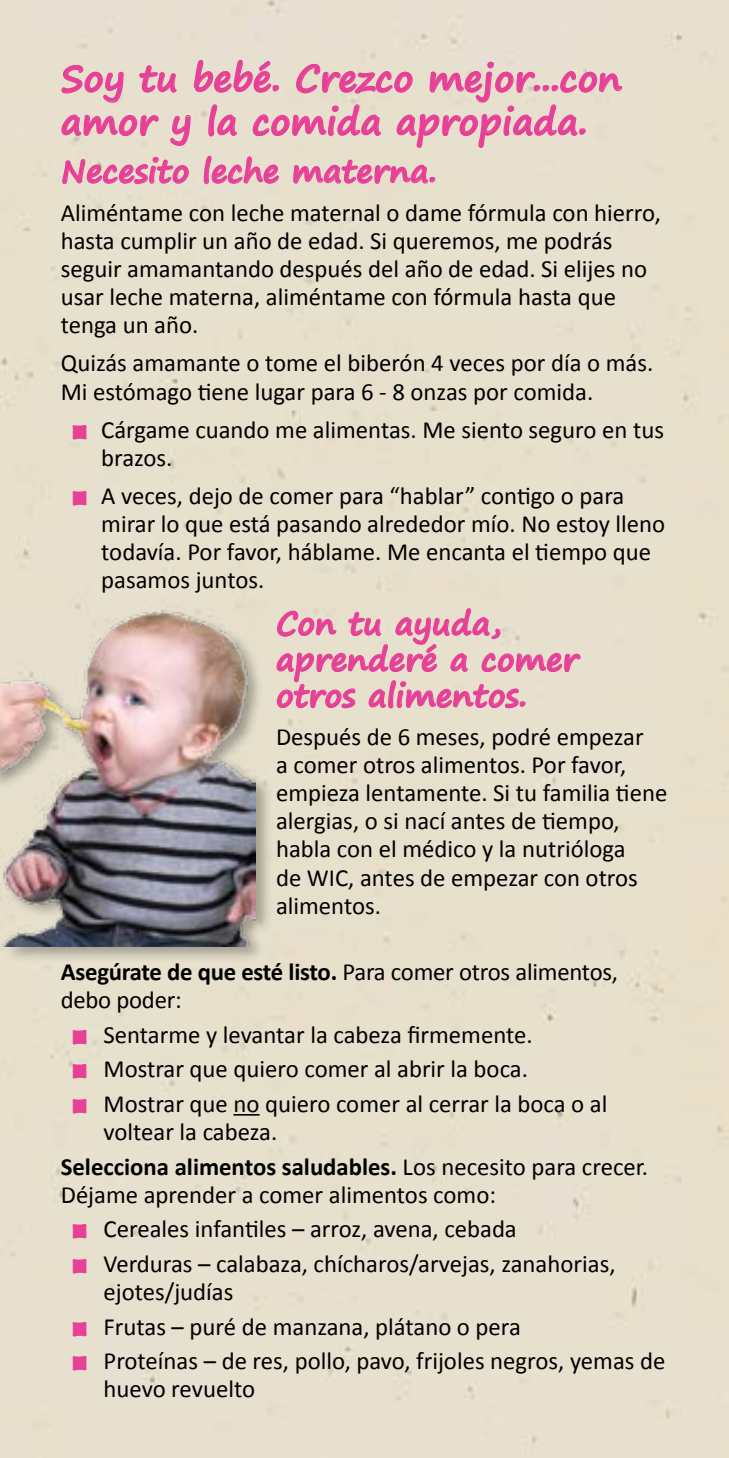
<style>
.page{position:relative;width:729px;height:1458px;background:#fff}
.page>*{position:absolute;margin:0;border:0;box-sizing:border-box;transform-origin:0 0}
.t1{font:700 36px/43.2px "Segoe Print";color:#e64097}
.t2{font:700 31.5px/36px "Segoe Print";color:#e64097}
.t3{font:24.75px/28.1px "Calibri";color:#000}
.s1{font-family:"Segoe Print";font-weight:700;color:#e64097}
.s2{font-weight:700}
</style>
<div class="page">
<hr style="left:234px;top:1114px;width:26px;height:2px;background:#000">
<svg style="left:61px;top:57px;width:562px;height:143px;background:#e6d0c8"></svg>
<svg style="left:276px;top:607px;width:306px;height:117px;background:#e6cec7"></svg>
<div style="left:0;top:608px;width:273px;height:355px;background:#000;opacity:.3"></div>
<img style="left:0;top:598px;width:256px;height:348px">
<h1 class="t1" style="left:61px;top:56px;width:563px">Soy tu bebé. Crezco mejor...con amor y la comida apropiada.</h1>
<p class="t2" style="left:61px;top:152px;width:377px">Necesito leche materna.</p>
<p class="t3" style="left:61px;top:199px;width:602px">Aliméntame con leche maternal o dame fórmula con hierro, hasta cumplir un año de edad. Si queremos, me podrás seguir amamantando después del año de edad. Si elijes no usar leche materna, aliméntame con fórmula hasta que tenga un año.</p>
<p class="t3" style="left:61px;top:349px;width:594px">Quizás amamante o tome el biberón 4 veces por día o más.<br>Mi estómago tiene lugar para 6 - 8 onzas por comida.</p>
<p class="t3" style="left:101px;top:416px;width:564px;text-indent:-29px"><span class="s1">■</span> Cárgame cuando me alimentas. Me siento seguro en tus brazos.</p>
<p class="t3" style="left:101px;top:482px;width:565px;text-indent:-29px"><span class="s1">■</span> A veces, dejo de comer para “hablar” contigo o para mirar lo que está pasando alrededor mío. No estoy lleno todavía. Por favor, háblame. Me encanta el tiempo que pasamos juntos.</p>
<p class="t2" style="left:276px;top:605px;width:304px">Con tu ayuda, aprenderé a comer otros alimentos.</p>
<p class="t3" style="left:276px;top:723px;width:393px">Después de 6 meses, podré empezar<br>a comer otros alimentos. Por favor, empieza lentamente. Si tu familia tiene alergias, o si nací antes de tiempo, habla con el médico y la nutrióloga<br>de WIC, antes de empezar con otros alimentos.</p>
<p class="t3" style="left:61px;top:958px;width:559px"><span class="s2">Asegúrate de que esté listo.</span> Para comer otros alimentos, debo poder:</p>
<p class="t3" style="left:72px;top:1021px;width:462px"><span class="s1">■</span> Sentarme y levantar la cabeza firmemente.</p>
<p class="t3" style="left:72px;top:1055px;width:458px"><span class="s1">■</span> Mostrar que quiero comer al abrir la boca.</p>
<p class="t3" style="left:104px;top:1090px;width:505px;text-indent:-32px"><span class="s1">■</span> Mostrar que no quiero comer al cerrar la boca o al voltear la cabeza.</p>
<p class="t3" style="left:61px;top:1152px;width:589px"><span class="s2">Selecciona alimentos saludables.</span> Los necesito para crecer.<br>Déjame aprender a comer alimentos como:</p>
<p class="t3" style="left:72px;top:1215px;width:446px"><span class="s1">■</span> Cereales infantiles – arroz, avena, cebada</p>
<p class="t3" style="left:104px;top:1250px;width:513px;text-indent:-32px"><span class="s1">■</span> Verduras – calabaza, chícharos/arvejas, zanahorias, ejotes/judías</p>
<p class="t3" style="left:72px;top:1313px;width:450px"><span class="s1">■</span> Frutas – puré de manzana, plátano o pera</p>
<p class="t3" style="left:104px;top:1347px;width:563px;text-indent:-32px"><span class="s1">■</span> Proteínas – de res, pollo, pavo, frijoles negros, yemas de huevo revuelto</p>
</div>
